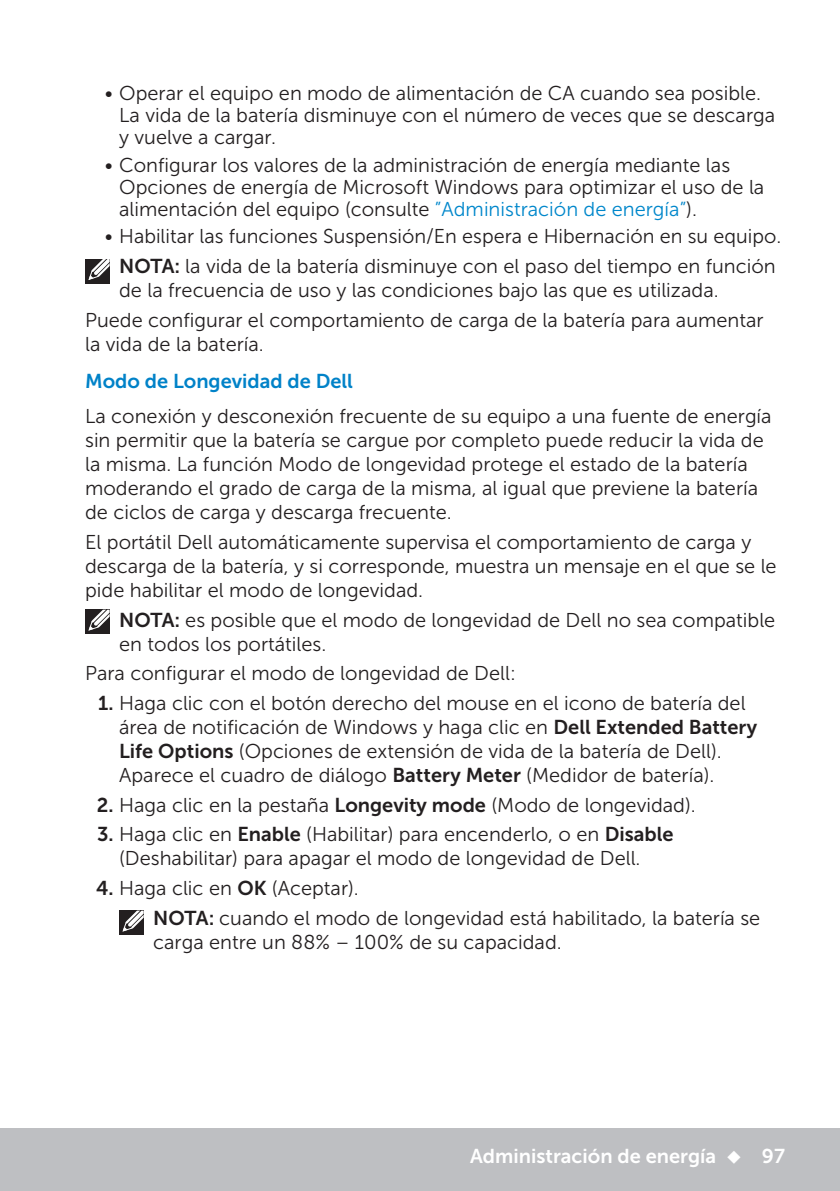
<style>
.page{position:relative;width:840px;height:1191px;background:#fff}
.page>*{position:absolute;margin:0;border:0;box-sizing:border-box;transform-origin:0 0}
.t1{font:20px/24px "Museo Sans For Dell 300";color:#231f20}
.t2{font:20px "Museo Sans For Dell 700";color:#fff}
.t3{font:20px "Museo Sans For Dell 700";color:#0082c8}
.s1{color:#0087cb}
.s2{font-family:"Museo Sans For Dell 700"}
</style>
<div class="page">
<div style="left:0;top:1128px;width:839px;height:63px;background:#bebfc2"></div>
<div style="left:85px;top:259px;width:24px;height:24px;background:#231f20"></div>
<svg style="left:88px;top:259px;width:22px;height:22px"></svg>
<div style="left:85px;top:610px;width:24px;height:24px;background:#231f20"></div>
<svg style="left:87px;top:609px;width:23px;height:22px"></svg>
<div style="left:119px;top:910px;width:24px;height:25px;background:#231f20"></div>
<svg style="left:122px;top:910px;width:22px;height:22px"></svg>
<p class="t1" style="left:119px;top:82px;width:657px;line-height:22px;text-indent:-14px">• Operar el equipo en modo de alimentación de CA cuando sea posible.<br>La vida de la batería disminuye con el número de veces que se descarga y vuelve a cargar.</p>
<p class="t1" style="left:119px;top:154px;width:646px;line-height:22px;text-indent:-14px">• Configurar los valores de la administración de energía mediante las<br>Opciones de energía de Microsoft Windows para optimizar el uso de la alimentación del equipo (consulte <span class="s1">”Administración de energía”</span>).</p>
<p class="t1" style="left:105px;top:222px;width:677px;line-height:29.6px;text-align:center">• Habilitar las funciones Suspensión/En espera e Hibernación en su equipo.<br><span class="s2">NOTA:</span> la vida de la batería disminuye con el paso del tiempo en función</p>
<p class="t1" style="left:85px;top:276px;width:679px;line-height:29.6px;text-align:center">de la frecuencia de uso y las condiciones bajo las que es utilizada.<br>Puede configurar el comportamiento de carga de la batería para aumentar</p>
<p class="t1" style="left:85px;top:332px;width:180px">la vida de la batería.</p>
<p class="t3" style="left:85px;top:370px;width:269px">Modo de Longevidad de Dell</p>
<p class="t1" style="left:85px;top:404px;width:687px">La conexión y desconexión frecuente de su equipo a una fuente de energía sin permitir que la batería se cargue por completo puede reducir la vida de la misma. La función Modo de longevidad protege el estado de la batería moderando el grado de carga de la misma, al igual que previene la batería de ciclos de carga y descarga frecuente.</p>
<p class="t1" style="left:85px;top:530px;width:692px">El portátil Dell automáticamente supervisa el comportamiento de carga y descarga de la batería, y si corresponde, muestra un mensaje en el que se le pide habilitar el modo de longevidad.</p>
<p class="t1" style="left:119px;top:608px;width:657px"><span class="s2">NOTA:</span> es posible que el modo de longevidad de Dell no sea compatible en todos los portátiles.</p>
<p class="t1" style="left:85px;top:661px;width:432px">Para configurar el modo de longevidad de Dell:</p>
<p class="t1" style="left:119px;top:691px;width:639px;text-indent:-21px"><span class="s2">1.</span> Haga clic con el botón derecho del mouse en el icono de batería del área de notificación de Windows y haga clic en <span class="s2">Dell Extended Battery Life Options</span> (Opciones de extensión de vida de la batería de Dell).<br>Aparece el cuadro de diálogo <span class="s2">Battery Meter</span> (Medidor de batería).</p>
<p class="t1" style="left:97px;top:793px;width:600px"><span class="s2">2.</span> Haga clic en la pestaña <span class="s2">Longevity mode</span> (Modo de longevidad).</p>
<p class="t1" style="left:97px;top:822px;width:577px;text-align:center"><span class="s2">3.</span> Haga clic en <span class="s2">Enable</span> (Habilitar) para encenderlo, o en <span class="s2">Disable </span>(Deshabilitar) para apagar el modo de longevidad de Dell.</p>
<p class="t1" style="left:153px;top:873px;width:608px;line-height:29.6px;text-indent:-57px"><span class="s2">4.</span> Haga clic en <span class="s2">OK</span> (Aceptar).<br><span class="s2">NOTA:</span> cuando el modo de longevidad está habilitado, la batería se</p>
<p class="t1" style="left:153px;top:930px;width:410px">carga entre un 88% – 100% de su capacidad.</p>
<p class="t2" style="left:470px;top:1144px;width:316px">Administración de energía ◆ 97</p>
</div>
